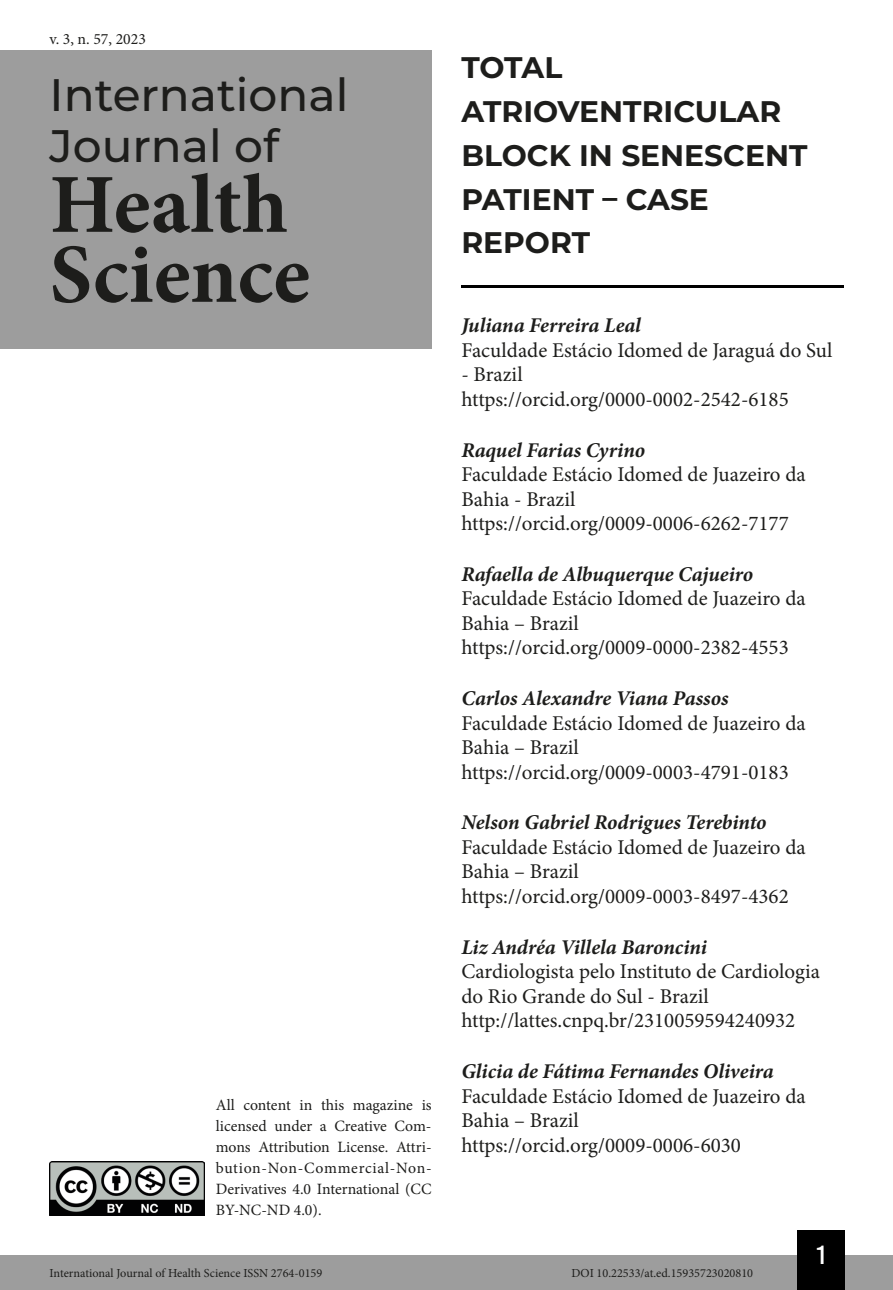
<style>
.page{position:relative;width:893px;height:1290px;background:#fff}
.page>*{position:absolute;margin:0;border:0;box-sizing:border-box;transform-origin:0 0}
.t1{font:700 84px/70px "Minion Pro";color:#1d1d1b}
.t2{font:500 45.5px/50.8px "Montserrat";color:#1d1d1b}
.t3{font:700 29.75px/43.8px "Montserrat";color:#1d1d1b}
.t4{font:26.25px "Bebas Kai";color:#fff}
.t5{font:21px/24.5px "Minion Pro";color:#1d1d1b}
.t6{font:italic 700 21px "Minion Pro";letter-spacing:-.005em;color:#1d1d1b}
.t7{font:15.75px/21px "Minion Pro";color:#1d1d1b;text-align:justify}
.t8{font:12.25px "Minion Pro";color:#1d1d1b}
</style>
<div class="page">
<div style="left:0;top:1255px;width:893px;height:35px;background:#9d9d9d"></div>
<div style="left:797px;top:1230px;width:48px;height:60px;background:#000"></div>
<img style="left:50px;top:1161px;width:154px;height:54px">
<div style="left:0;top:50px;width:432px;height:298px;background:#9d9d9d"></div>
<hr style="left:461px;top:285px;width:382px;height:2px;background:#000">
<p class="t7" style="left:50px;top:28px;width:98px">v. 3, n. 57, 2023</p>
<h2 class="t2" style="left:50px;top:68px;width:300px">International<br>Journal of</h2>
<h1 class="t1" style="left:50px;top:169px;width:262px">Health<br>Science</h1>
<p class="t7" style="left:216px;top:1095px;width:217px">All content in this magazine is licensed under a Creative Com&shy;mons Attribution License. Attri&shy;bution-Non-Commercial-Non-Derivatives 4.0 International (CC BY-NC-ND 4.0).</p>
<h3 class="t3" style="left:461px;top:44px;width:348px">TOTAL<br>ATRIOVENTRICULAR<br>BLOCK IN SENESCENT<br>PATIENT – CASE<br>REPORT</h3>
<p class="t6" style="left:461px;top:310px;width:181px">Juliana Ferreira Leal</p>
<p class="t5" style="left:461px;top:338px;width:373px">Faculdade Estácio Idomed de Jaraguá do Sul</p>
<p class="t5" style="left:461px;top:362px;width:329px">- Brazil https://orcid.org/0000-0002-2542-6185</p>
<p class="t6" style="left:461px;top:435px;width:185px">Raquel Farias Cyrino</p>
<p class="t5" style="left:461px;top:462px;width:346px">Faculdade Estácio Idomed de Juazeiro da<br>Bahia - Brazil https://orcid.org/0009-0006-6262-7177</p>
<p class="t6" style="left:461px;top:559px;width:293px">Rafaella de Albuquerque Cajueiro</p>
<p class="t5" style="left:461px;top:586px;width:346px">Faculdade Estácio Idomed de Juazeiro da<br>Bahia – Brazil https://orcid.org/0009-0000-2382-4553</p>
<p class="t6" style="left:461px;top:683px;width:269px">Carlos Alexandre Viana Passos</p>
<p class="t5" style="left:461px;top:711px;width:346px">Faculdade Estácio Idomed de Juazeiro da<br>Bahia – Brazil https://orcid.org/0009-0003-4791-0183</p>
<p class="t6" style="left:461px;top:808px;width:307px">Nelson Gabriel Rodrigues Terebinto</p>
<p class="t5" style="left:461px;top:835px;width:346px">Faculdade Estácio Idomed de Juazeiro da<br>Bahia – Brazil https://orcid.org/0009-0003-8497-4362</p>
<p class="t6" style="left:461px;top:932px;width:247px">Liz Andréa Villela Baroncini</p>
<p class="t5" style="left:461px;top:959px;width:360px">Cardiologista pelo Instituto de Cardiologia do Rio Grande do Sul - Brazil http://lattes.cnpq.br/2310059594240932</p>
<p class="t6" style="left:461px;top:1056px;width:314px">Glicia de Fátima Fernandes Oliveira</p>
<p class="t5" style="left:461px;top:1083px;width:346px">Faculdade Estácio Idomed de Juazeiro da<br>Bahia – Brazil https://orcid.org/0009-0006-6030</p>
<p class="t4" style="left:817px;top:1241px;width:10px">1</p>
<p class="t8" style="left:50px;top:1265px;width:274px">International Journal of Health Science ISSN 2764-0159</p>
<p class="t8" style="left:571px;top:1265px;width:183px">DOI 10.22533/at.ed.15935723020810</p>
</div>
